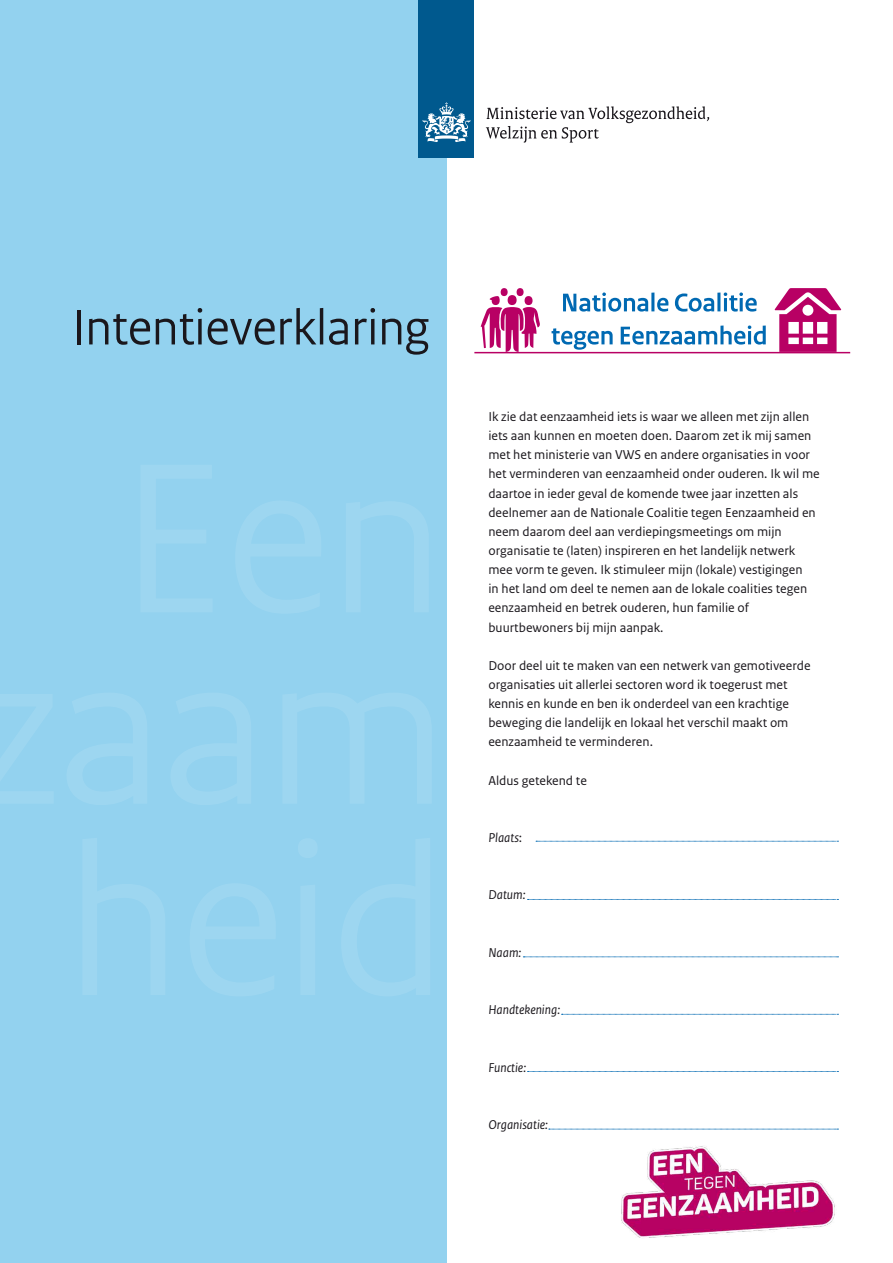
<style>
.page{position:relative;width:893px;height:1263px;background:#fff}
.page>*{position:absolute;margin:0;border:0;box-sizing:border-box;transform-origin:0 0}
.t1{font:52.2px "Rijksoverheid Sans Heading";color:#1a171c}
.t2{font:13.5px/19.2px "Rijksoverheid Sans Text";color:#1a171c}
.t3{font:italic 13.5px "Rijksoverheid Sans Text";color:#1a171c}
.s1{font-style:normal}
</style>
<div class="page">
<div style="left:0;top:0;width:446px;height:1263px;background:#93d2ef"></div>
<div style="left:419px;top:0;width:55px;height:158px;background:#00598e"></div>
<svg style="left:423px;top:102px;width:47px;height:40px"></svg>
<svg style="left:486px;top:106px;width:223px;height:37px"></svg>
<img style="left:589px;top:1128px;width:250px;height:110px">
<svg style="left:536px;top:841px;width:302px;height:1px"></svg>
<svg style="left:528px;top:899px;width:310px;height:1px"></svg>
<svg style="left:523px;top:956px;width:315px;height:1px"></svg>
<svg style="left:562px;top:1014px;width:276px;height:1px"></svg>
<svg style="left:528px;top:1071px;width:310px;height:1px"></svg>
<svg style="left:549px;top:1129px;width:289px;height:1px"></svg>
<svg style="left:552px;top:325px;width:214px;height:25px"></svg>
<svg style="left:563px;top:292px;width:194px;height:20px"></svg>
<div style="left:501px;top:288px;width:7px;height:8px;background:#b80064;border-radius:50%"></div>
<div style="left:517px;top:288px;width:7px;height:8px;background:#b80064;border-radius:50%"></div>
<svg style="left:481px;top:296px;width:59px;height:56px"></svg>
<svg style="left:774px;top:288px;width:67px;height:64px"></svg>
<hr style="left:474px;top:352px;width:376px;height:1px;background:#b80064">
<h1 class="t1" style="left:72px;top:297px;width:358px">Intentieverklaring</h1>
<p class="t2" style="left:488px;top:407px;width:333px">Ik zie dat eenzaamheid iets is waar we alleen met zijn allen iets aan kunnen en moeten doen. Daarom zet ik mij samen met het ministerie van VWS en andere organisaties in voor het verminderen van eenzaamheid onder ouderen. Ik wil me daartoe in ieder geval de komende twee jaar inzetten als deelnemer aan de Nationale Coalitie tegen Eenzaamheid en neem daarom deel aan verdiepingsmeetings om mijn organisatie te (laten) inspireren en het landelijk netwerk mee vorm te geven. Ik stimuleer mijn (lokale) vestigingen<br>in het land om deel te nemen aan de lokale coalities tegen eenzaamheid en betrek ouderen, hun familie of buurtbewoners bij mijn aanpak.</p>
<p class="t2" style="left:488px;top:656px;width:324px">Door deel uit te maken van een netwerk van gemotiveerde organisaties uit allerlei sectoren word ik toegerust met kennis en kunde en ben ik onderdeel van een krachtige beweging die landelijk en lokaal het verschil maakt om eenzaamheid te verminderen.</p>
<p class="t2" style="left:488px;top:771px;width:100px">Aldus getekend te</p>
<p class="t3" style="left:488px;top:830px;width:35px">Plaats<span class="s1">:</span></p>
<p class="t3" style="left:488px;top:887px;width:39px">Datum:</p>
<p class="t3" style="left:488px;top:945px;width:34px">Naam:</p>
<p class="t3" style="left:488px;top:1002px;width:73px">Handtekening:</p>
<p class="t3" style="left:488px;top:1060px;width:39px">Functie:</p>
<p class="t3" style="left:488px;top:1117px;width:61px">Organisatie:</p>
</div>
